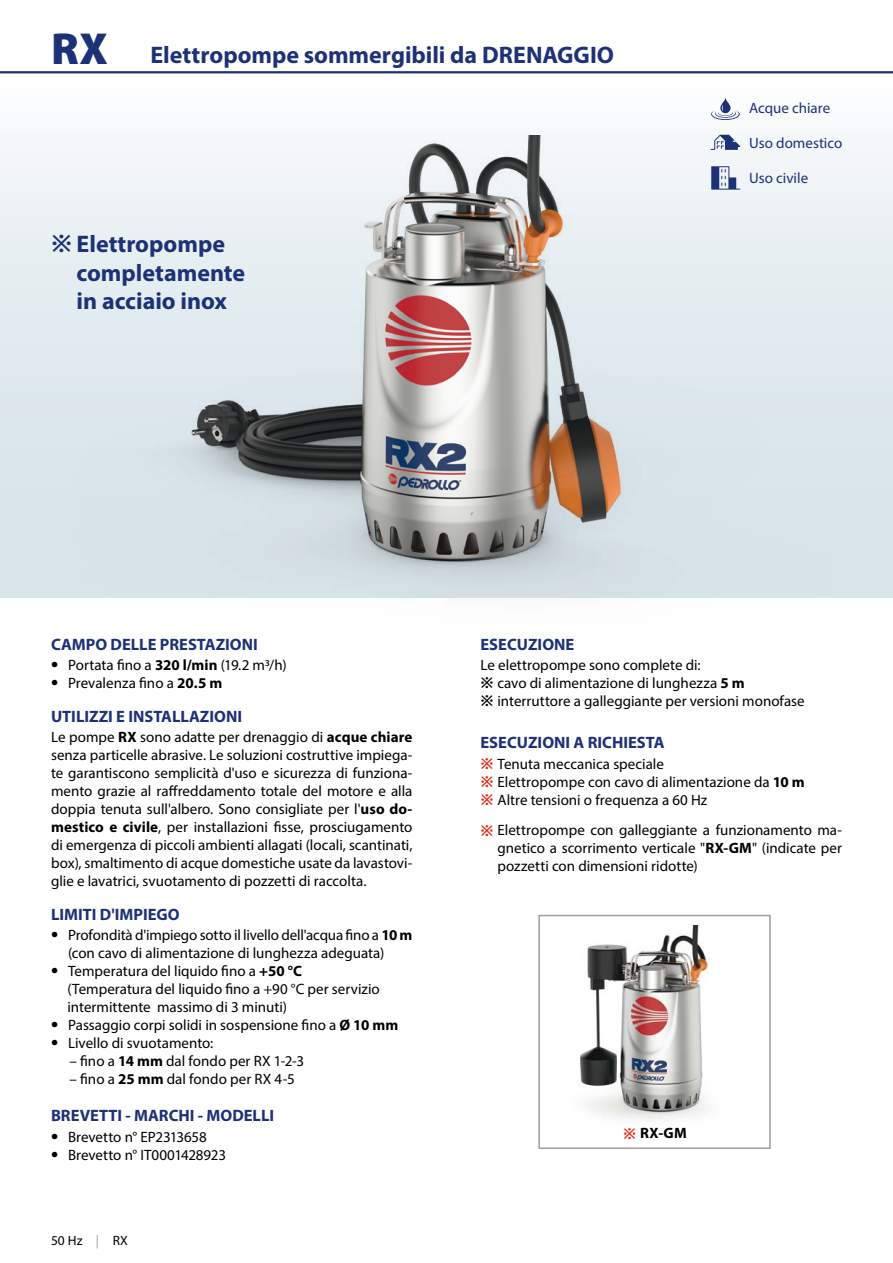
<style>
.page{position:relative;width:893px;height:1263px;background:#fff}
.page>*{position:absolute;margin:0;border:0;box-sizing:border-box;transform-origin:0 0}
.t1{font:900 45px "Myriad Pro";color:#1d3176}
.t2{font:700 24px/28.8px "Myriad Pro";color:#1d3176}
.t3{font:700 16.5px "Myriad Pro";color:#1d3176}
.t4{font:15px/18px "Myriad Pro";color:#000}
.t5{font:15px "Myriad Pro";letter-spacing:-.005em;color:#1d3176}
.t6{font:700 15px "Myriad Pro";color:#000}
.t7{font:13.5px "Myriad Pro";color:#000}
.s1{font-family:"Apple SD Gothic Neo"}
.s2{font-weight:700;font-size:21px}
.s3{font-weight:700}
.s4{color:#9c9e9f}
.s5{font-family:"Apple SD Gothic Neo";font-weight:700}
.s6{font-family:"Apple SD Gothic Neo";font-weight:700;color:#e42313}
.s7{font-family:"Apple SD Gothic Neo";color:#e42313}
</style>
<div class="page">
<div style="left:0;top:72px;width:893px;height:525px;background:linear-gradient(to bottom,#f7fafb,#d2e0e7)"></div>
<hr style="left:0;top:71px;width:893px;height:2px;background:#1d3176">
<img style="left:580px;top:926px;width:130px;height:196px">
<div style="left:538px;top:915px;width:233px;height:234px;border:2px solid #9c9e9f"></div>
<img style="left:20px;top:136px;width:873px;height:462px">
<img style="left:461px;top:136px;width:68px;height:58px">
<svg style="left:711px;top:166px;width:29px;height:24px"></svg>
<svg style="left:710px;top:135px;width:30px;height:15px"></svg>
<svg style="left:711px;top:98px;width:29px;height:22px"></svg>
<h1 class="t1" style="left:51px;top:18px;width:58px">RX</h1>
<h2 class="t2" style="left:150px;top:39px;width:465px">Elettropompe sommergibili da DRENAGGIO</h2>
<h2 class="t2" style="left:77px;top:229px;width:170px;text-indent:-26px"><span class="s1">※</span> Elettropompe completamente in acciaio inox</h2>
<p class="t5" style="left:749px;top:99px;width:82px">Acque chiare</p>
<p class="t5" style="left:749px;top:134px;width:94px">Uso domestico</p>
<p class="t5" style="left:749px;top:169px;width:60px">Uso civile</p>
<p class="t3" style="left:51px;top:634px;width:208px">CAMPO DELLE PRESTAZIONI</p>
<p class="t4" style="left:51px;top:656px;width:237px"><span class="s2">•</span> Portata fino a <span class="s3">320 l/min</span> (19.2 m3/h)</p>
<p class="t4" style="left:51px;top:674px;width:173px"><span class="s2">•</span> Prevalenza fino a <span class="s3">20.5 m</span></p>
<p class="t3" style="left:51px;top:705px;width:193px">UTILIZZI E INSTALLAZIONI</p>
<p class="t4" style="left:51px;top:728px;width:363px;text-align:justify">Le pompe <span class="s3">RX</span> sono adatte per drenaggio di <span class="s3">acque chiare </span>senza particelle abrasive. Le soluzioni costruttive impiega&shy;te garantiscono semplicità d'uso e sicurezza di funziona&shy;mento grazie al raffreddamento totale del motore e alla doppia tenuta sull'albero. Sono consigliate per l'<span class="s3">uso do&shy;mestico e civile</span>, per installazioni fisse, prosciugamento di emergenza di piccoli ambienti allagati (locali, scantinati, box), smaltimento di acque domestiche usate da lavastovi&shy;glie e lavatrici, svuotamento di pozzetti di raccolta.</p>
<p class="t3" style="left:51px;top:903px;width:130px">LIMITI D'IMPIEGO</p>
<p class="t4" style="left:68px;top:925px;width:346px;text-indent:-17px"><span class="s2">•</span> Profondità d'impiego sotto il livello dell'acqua fino a <span class="s3">10 m </span>(con cavo di alimentazione di lunghezza adeguata)</p>
<p class="t4" style="left:68px;top:961px;width:314px;text-indent:-16px"><span class="s2">•</span> Temperatura del liquido fino a <span class="s3">+50 °C </span>(Temperatura del liquido fino a +90 °C per servizio intermittente massimo di 3 minuti)</p>
<p class="t4" style="left:51px;top:1015px;width:349px"><span class="s2">•</span> Passaggio corpi solidi in sospensione fino a <span class="s3">Ø 10 mm</span></p>
<p class="t4" style="left:51px;top:1033px;width:164px"><span class="s2">•</span> Livello di svuotamento:</p>
<p class="t4" style="left:70px;top:1051px;width:236px">– fino a <span class="s3">14 mm</span> dal fondo per RX 1-2-3</p>
<p class="t4" style="left:70px;top:1069px;width:227px">– fino a <span class="s3">25 mm</span> dal fondo per RX 4-5</p>
<p class="t3" style="left:51px;top:1105px;width:225px">BREVETTI - MARCHI - MODELLI</p>
<p class="t4" style="left:51px;top:1127px;width:157px"><span class="s2">•</span> Brevetto n° EP2313658</p>
<p class="t4" style="left:51px;top:1145px;width:176px"><span class="s2">•</span> Brevetto n° IT0001428923</p>
<p class="t7" style="left:51px;top:1232px;width:78px">50 Hz <span class="s4">|</span> RX</p>
<p class="t3" style="left:480px;top:634px;width:95px">ESECUZIONE</p>
<p class="t4" style="left:480px;top:656px;width:326px">Le elettropompe sono complete di:<br><span class="s5">※</span> cavo di alimentazione di lunghezza <span class="s3">5 m<br></span><span class="s5">※</span> interruttore a galleggiante per versioni monofase</p>
<p class="t3" style="left:480px;top:732px;width:186px">ESECUZIONI A RICHIESTA</p>
<p class="t4" style="left:480px;top:754px;width:326px"><span class="s6">※</span> Tenuta meccanica speciale<br><span class="s6">※</span> Elettropompe con cavo di alimentazione da <span class="s3">10 m </span><span class="s6">※</span> Altre tensioni o frequenza a 60 Hz</p>
<p class="t4" style="left:497px;top:821px;width:346px;text-align:justify;text-indent:-17px"><span class="s6">※</span> Elettropompe con galleggiante a funzionamento ma&shy;gnetico a scorrimento verticale "<span class="s3">RX-GM</span>" (indicate per pozzetti con dimensioni ridotte)</p>
<p class="t6" style="left:623px;top:1123px;width:65px"><span class="s7">※</span> RX-GM</p>
</div>
